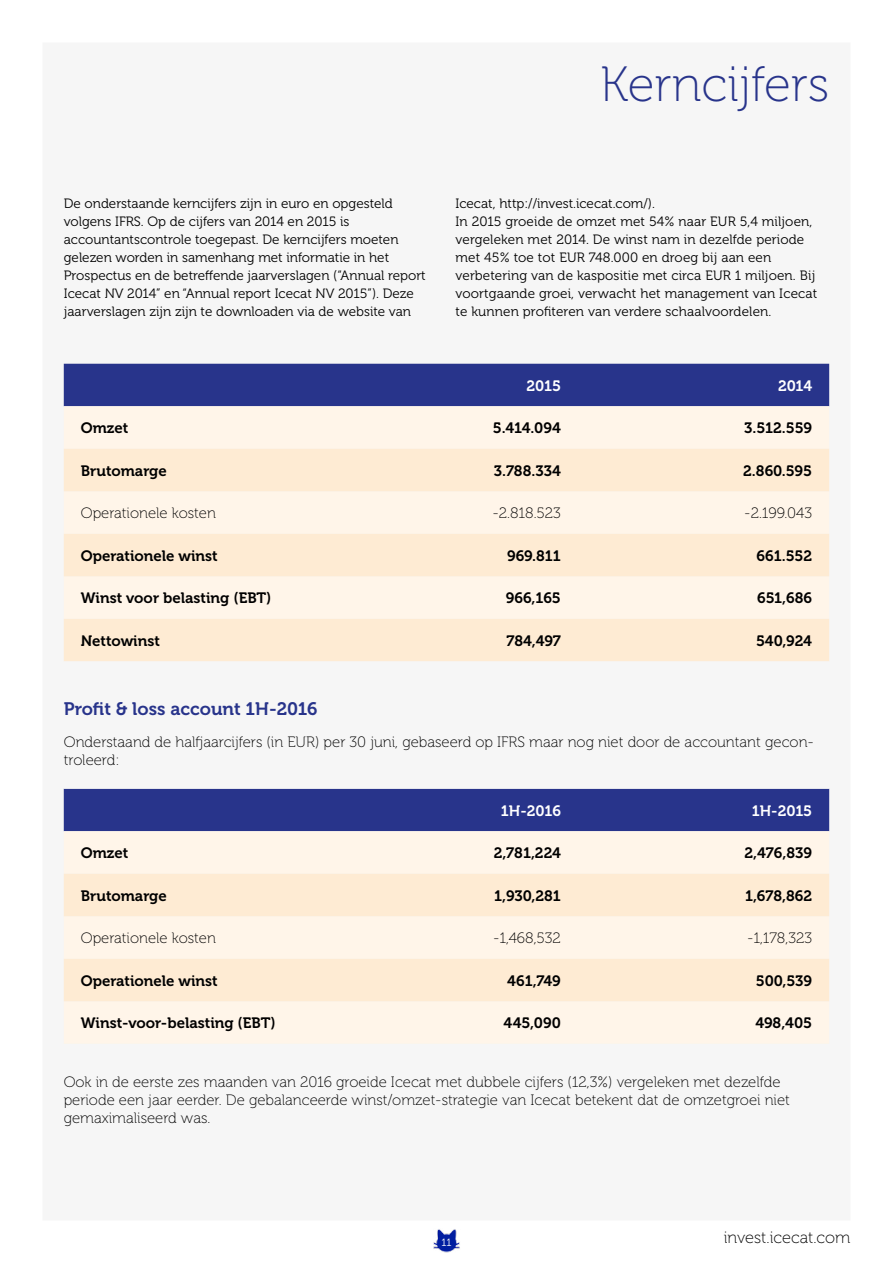
<style>
.page{position:relative;width:893px;height:1263px;background:#fff}
.page>*{position:absolute;margin:0;border:0;box-sizing:border-box;transform-origin:0 0}
.t1{font:49.5px "Museo 100";color:#28348b}
.t2{font:18px "Museo 700";color:#28348b}
.t3{font:16.5px "Museo 100";color:#000}
.t4{font:15px/18px "Museo 100";color:#000}
.t5{font:15px "Museo 700";color:#000}
.t6{font:15px "Museo 700";letter-spacing:-.005em;color:#fff}
.t7{font:13.5px/18px "Museo 300";color:#000}
.t8{font:10.5px "Museo 300";color:#fff}
</style>
<div class="page">
<img style="left:433px;top:1229px;width:27px;height:23px">
<div style="left:64px;top:364px;width:765px;height:42px;background:#28348b"></div>
<div style="left:64px;top:406px;width:765px;height:43px;background:#fff5e9"></div>
<svg style="left:64px;top:449px;width:765px;height:212px;background:#feefdb"></svg>
<svg style="left:64px;top:661px;width:765px;height:383px"></svg>
<h1 class="t1" style="left:600px;top:58px;width:231px">Kerncijfers</h1>
<p class="t7" style="left:64px;top:194px;width:363px">De onderstaande kerncijfers zijn in euro en opgesteld volgens IFRS. Op de cijfers van 2014 en 2015 is accountantscontrole toegepast. De kerncijfers moeten gelezen worden in samenhang met informatie in het Prospectus en de betreffende jaarverslagen (“Annual report Icecat NV 2014” en “Annual report Icecat NV 2015”). Deze jaarverslagen zijn zijn te downloaden via de website van</p>
<p class="t7" style="left:455px;top:194px;width:363px">Icecat, http://invest.icecat.com/).<br>In 2015 groeide de omzet met 54% naar EUR 5,4 miljoen, vergeleken met 2014. De winst nam in dezelfde periode met 45% toe tot EUR 748.000 en droeg bij aan een verbetering van de kaspositie met circa EUR 1 miljoen. Bij voortgaande groei, verwacht het management van Icecat te kunnen profiteren van verdere schaalvoordelen.</p>
<p class="t6" style="left:527px;top:377px;width:36px">2015</p>
<p class="t6" style="left:778px;top:377px;width:36px">2014</p>
<p class="t5" style="left:81px;top:420px;width:49px">Omzet</p>
<p class="t5" style="left:493px;top:420px;width:70px">5.414.094</p>
<p class="t5" style="left:744px;top:420px;width:69px">3.512.559</p>
<p class="t5" style="left:81px;top:462px;width:88px">Brutomarge</p>
<p class="t5" style="left:494px;top:462px;width:69px">3.788.334</p>
<p class="t5" style="left:743px;top:462px;width:70px">2.860.595</p>
<p class="t4" style="left:81px;top:504px;width:137px">Operationele kosten</p>
<p class="t4" style="left:492px;top:504px;width:70px">-2.818.523</p>
<p class="t4" style="left:744px;top:504px;width:69px">-2.199.043</p>
<p class="t5" style="left:81px;top:547px;width:139px">Operationele winst</p>
<p class="t5" style="left:507px;top:547px;width:55px">969.811</p>
<p class="t5" style="left:756px;top:547px;width:57px">661.552</p>
<p class="t5" style="left:81px;top:590px;width:192px">Winst voor belasting (EBT)</p>
<p class="t5" style="left:506px;top:590px;width:57px">966,165</p>
<p class="t5" style="left:757px;top:590px;width:56px">651,686</p>
<p class="t5" style="left:81px;top:632px;width:81px">Nettowinst</p>
<p class="t5" style="left:506px;top:632px;width:56px">784,497</p>
<p class="t5" style="left:756px;top:632px;width:58px">540,924</p>
<h2 class="t2" style="left:64px;top:699px;width:255px">Profit &amp; loss account 1H-2016</h2>
<p class="t4" style="left:64px;top:733px;width:752px">Onderstaand de halfjaarcijfers (in EUR) per 30 juni, gebaseerd op IFRS maar nog niet door de accountant gecon&shy;troleerd:</p>
<p class="t6" style="left:501px;top:802px;width:62px">1H-2016</p>
<p class="t6" style="left:752px;top:802px;width:62px">1H-2015</p>
<p class="t5" style="left:81px;top:844px;width:49px">Omzet</p>
<p class="t5" style="left:494px;top:844px;width:69px">2,781,224</p>
<p class="t5" style="left:744px;top:844px;width:69px">2,476,839</p>
<p class="t5" style="left:81px;top:887px;width:88px">Brutomarge</p>
<p class="t5" style="left:494px;top:887px;width:68px">1,930,281</p>
<p class="t5" style="left:745px;top:887px;width:69px">1,678,862</p>
<p class="t4" style="left:81px;top:929px;width:137px">Operationele kosten</p>
<p class="t4" style="left:493px;top:929px;width:69px">-1,468,532</p>
<p class="t4" style="left:747px;top:929px;width:66px">-1,178,323</p>
<p class="t5" style="left:81px;top:972px;width:139px">Operationele winst</p>
<p class="t5" style="left:507px;top:972px;width:55px">461,749</p>
<p class="t5" style="left:756px;top:972px;width:58px">500,539</p>
<p class="t5" style="left:81px;top:1015px;width:197px">Winst-voor-belasting (EBT)</p>
<p class="t5" style="left:503px;top:1015px;width:59px">445,090</p>
<p class="t5" style="left:755px;top:1015px;width:58px">498,405</p>
<p class="t4" style="left:64px;top:1073px;width:728px">Ook in de eerste zes maanden van 2016 groeide Icecat met dubbele cijfers (12,3%) vergeleken met dezelfde periode een jaar eerder. De gebalanceerde winst/omzet-strategie van Icecat betekent dat de omzetgroei niet gemaximaliseerd was.</p>
<p class="t8" style="left:441px;top:1237px;width:11px">11</p>
<p class="t3" style="left:724px;top:1228px;width:128px">invest.icecat.com</p>
</div>
